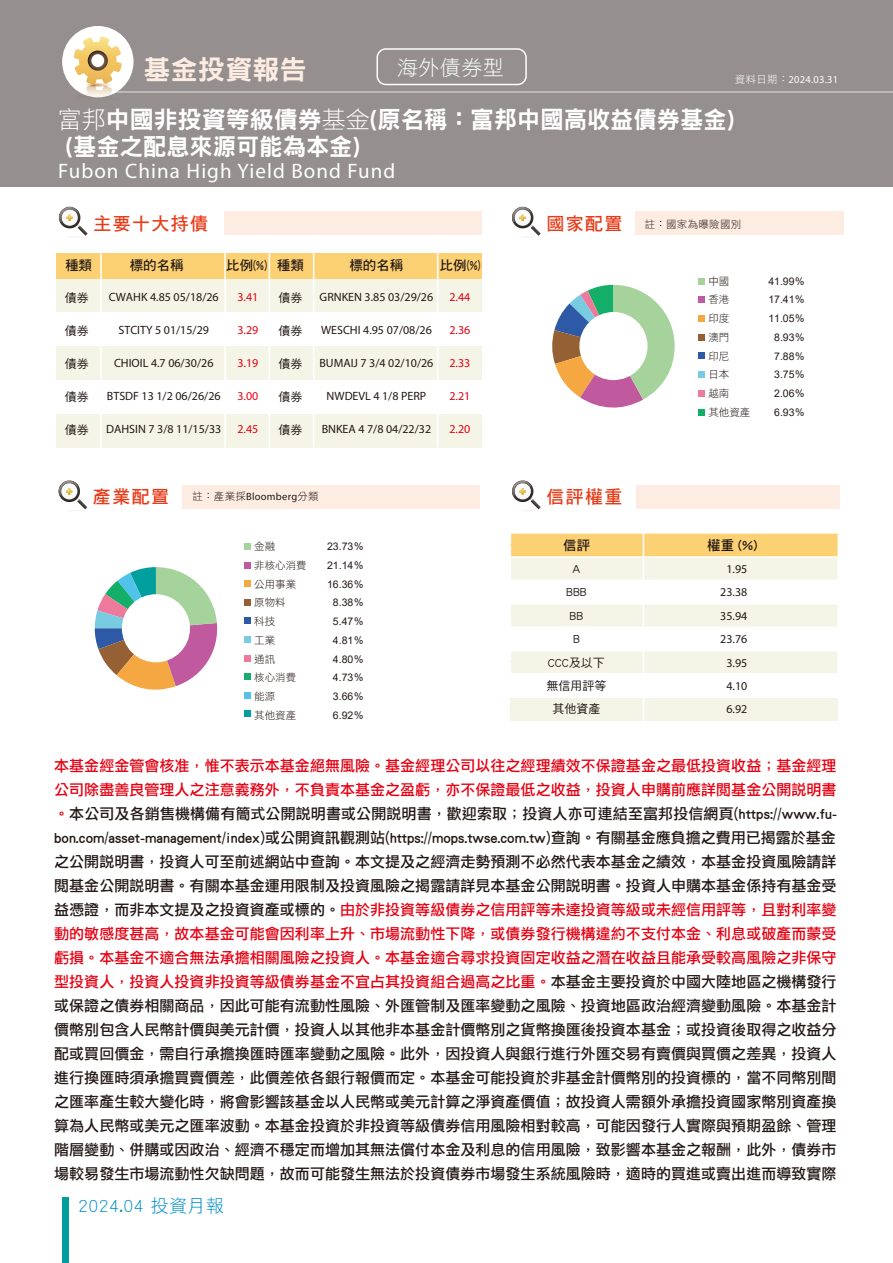
<style>
.page{position:relative;width:893px;height:1263px;background:#fff}
.page>*{position:absolute;margin:0;border:0;box-sizing:border-box;transform-origin:0 0}
.t1{font:27px "DF Hei Std W9";letter-spacing:.01em;color:#fdece1}
.t2{font:24px/27px "DF Hei Std W9";color:#fff}
.t3{font:21px "Myriad Pro";letter-spacing:.05em;color:#fff}
.t4{font:21px "DF Hei Std W3";letter-spacing:.02em;color:#fff}
.t5{font:18px "DF Hei Std W7";letter-spacing:.075em;color:#e83b18}
.t6{font:18px "DF Hei Std W3";letter-spacing:.025em;color:#008fc7}
.t7{font:15px/24px "DF Li Hei Std W5";letter-spacing:.005em;color:#221815;text-align:justify}
.t8{font:13.5px "DF Hei Std W7";color:#221815}
.t9{font:12px/23.4px "Myriad Pro";color:#221815;text-align:center}
.t10{font:12px/23.4px "DF Hei Std W5";color:#221815;text-align:center}
.t11{font:12px "Myriad Pro";color:#e60012}
.t12{font:10.5px/18.8px "Arial";color:#221815;text-align:center}
.t13{font:10.5px/18.8px "DF Hei Std W3";color:#221815}
.t14{font:10.5px "Myriad Pro";letter-spacing:.025em;color:#221815}
.t15{font:10.5px "Myriad Pro";letter-spacing:.025em;color:#fff}
.t16{font:10.5px "DF Hei Std W3";letter-spacing:.025em;color:#221815}
.s1{font-family:"DF Hei Std W3"}
.s2{color:#e60012}
</style>
<div class="page">
<div style="left:0;top:0;width:893px;height:187px;background:#958f8f"></div>
<hr style="left:103px;top:91px;width:790px;height:2px;background:#fff">
<div style="left:376px;top:48px;width:151px;height:37px;border:2px solid #fff;border-radius:9px"></div>
<div style="left:62px;top:26px;width:72px;height:71px;background:#fff;border-radius:50%"></div>
<svg style="left:74px;top:37px;width:48px;height:61px"></svg>
<svg style="left:698px;top:278px;width:6px;height:6px"></svg>
<svg style="left:698px;top:297px;width:6px;height:6px"></svg>
<svg style="left:698px;top:316px;width:6px;height:6px"></svg>
<svg style="left:698px;top:334px;width:6px;height:6px"></svg>
<svg style="left:698px;top:353px;width:6px;height:6px"></svg>
<div style="left:698px;top:371px;width:6px;height:7px;background:#79cbe1"></div>
<svg style="left:698px;top:390px;width:6px;height:6px"></svg>
<svg style="left:698px;top:410px;width:6px;height:6px"></svg>
<div style="left:57px;top:279px;width:425px;height:33px;background:#f4f5e7"></div>
<div style="left:57px;top:253px;width:425px;height:26px;background:#fcd174"></div>
<div style="left:57px;top:346px;width:425px;height:34px;background:#f4f5e7"></div>
<div style="left:57px;top:414px;width:425px;height:33px;background:#f4f5e7"></div>
<hr style="left:100px;top:253px;width:2px;height:194px;background:#fff">
<hr style="left:224px;top:253px;width:2px;height:194px;background:#fff">
<hr style="left:269px;top:253px;width:1px;height:194px;background:#fff">
<hr style="left:313px;top:253px;width:1px;height:194px;background:#fff">
<hr style="left:437px;top:253px;width:1px;height:194px;background:#fff">
<div style="left:224px;top:212px;width:258px;height:23px;background:#fdece1"></div>
<svg style="left:58px;top:207px;width:30px;height:29px"></svg>
<div style="left:636px;top:212px;width:208px;height:23px;background:#fdece1"></div>
<svg style="left:512px;top:207px;width:29px;height:29px"></svg>
<svg style="left:244px;top:544px;width:6px;height:6px"></svg>
<svg style="left:244px;top:562px;width:6px;height:6px"></svg>
<svg style="left:244px;top:581px;width:6px;height:6px"></svg>
<svg style="left:244px;top:599px;width:6px;height:6px"></svg>
<svg style="left:244px;top:655px;width:6px;height:6px"></svg>
<svg style="left:244px;top:636px;width:6px;height:6px"></svg>
<svg style="left:244px;top:618px;width:6px;height:6px"></svg>
<div style="left:183px;top:485px;width:297px;height:24px;background:#fdece1"></div>
<svg style="left:58px;top:480px;width:29px;height:29px"></svg>
<div style="left:636px;top:485px;width:203px;height:24px;background:#fdece1"></div>
<svg style="left:512px;top:480px;width:29px;height:29px"></svg>
<div style="left:643px;top:698px;width:195px;height:23px;background:#f4f5e7"></div>
<div style="left:510px;top:698px;width:133px;height:23px;background:#f4f5e7"></div>
<hr style="left:643px;top:533px;width:1px;height:282px;background:#fff">
<svg style="left:510px;top:533px;width:329px;height:140px"></svg>
<svg style="left:244px;top:674px;width:6px;height:6px"></svg>
<svg style="left:244px;top:692px;width:6px;height:6px"></svg>
<svg style="left:244px;top:711px;width:6px;height:6px"></svg>
<svg style="left:95px;top:567px;width:123px;height:123px"></svg>
<div style="left:122px;top:594px;width:68px;height:68px;background:#fff;border-radius:50%"></div>
<svg style="left:552px;top:285px;width:123px;height:123px"></svg>
<div style="left:579px;top:312px;width:69px;height:68px;background:#fff;border-radius:50%"></div>
<div style="left:62px;top:1197px;width:6px;height:66px;background:#009e9c"></div>
<h1 class="t1" style="left:144px;top:55px;width:165px">基金投資報告</h1>
<h3 class="t4" style="left:397px;top:56px;width:108px">海外債券型</h3>
<p class="t15" style="left:735px;top:73px;width:105px"><span class="s1">資料日期：</span>2024.03.31</p>
<h2 class="t2" style="left:65px;top:105px;width:670px;text-indent:-8px"><span class="s1">富邦</span>中國非投資等級債券<span class="s1">基金</span>(原名稱：富邦中國高收益債券基金) (基金之配息來源可能為本金)</h2>
<h3 class="t3" style="left:58px;top:158px;width:339px">Fubon China High Yield Bond Fund</h3>
<p class="t5" style="left:93px;top:213px;width:116px">主要十大持債</p>
<p class="t5" style="left:546px;top:213px;width:78px">國家配置</p>
<p class="t8" style="left:65px;top:258px;width:28px">種類</p>
<p class="t8" style="left:130px;top:258px;width:55px">標的名稱</p>
<p class="t8" style="left:226px;top:258px;width:79px">比例(%) 種類</p>
<p class="t8" style="left:349px;top:258px;width:55px">標的名稱</p>
<p class="t8" style="left:440px;top:258px;width:43px">比例(%)</p>
<p class="t11" style="left:449px;top:290px;width:22px">2.44</p>
<p class="t11" style="left:449px;top:323px;width:22px">2.36</p>
<p class="t11" style="left:449px;top:356px;width:22px">2.33</p>
<p class="t11" style="left:449px;top:389px;width:22px">2.21</p>
<p class="t11" style="left:449px;top:422px;width:22px">2.20</p>
<p class="t10" style="left:65px;top:285px;width:25px">債券</p>
<p class="t10" style="left:65px;top:318px;width:25px">債券</p>
<p class="t10" style="left:65px;top:351px;width:25px">債券</p>
<p class="t10" style="left:65px;top:384px;width:25px">債券</p>
<p class="t10" style="left:65px;top:417px;width:25px">債券</p>
<p class="t10" style="left:278px;top:285px;width:25px">債券</p>
<p class="t10" style="left:278px;top:318px;width:25px">債券</p>
<p class="t10" style="left:278px;top:351px;width:25px">債券</p>
<p class="t10" style="left:278px;top:384px;width:25px">債券</p>
<p class="t10" style="left:278px;top:417px;width:25px">債券</p>
<p class="t9" style="left:109px;top:285px;width:111px">CWAHK 4.85 05/18/26</p>
<p class="t9" style="left:118px;top:318px;width:92px">STCITY 5 01/15/29</p>
<p class="t9" style="left:114px;top:351px;width:101px">CHIOIL 4.7 06/30/26</p>
<p class="t9" style="left:107px;top:384px;width:115px">BTSDF 13 1/2 06/26/26</p>
<p class="t9" style="left:106px;top:417px;width:117px">DAHSIN 7 3/8 11/15/33</p>
<p class="t9" style="left:320px;top:285px;width:115px">GRNKEN 3.85 03/29/26</p>
<p class="t9" style="left:321px;top:318px;width:112px">WESCHI 4.95 07/08/26</p>
<p class="t9" style="left:319px;top:351px;width:115px">BUMAIJ 7 3/4 02/10/26</p>
<p class="t9" style="left:327px;top:384px;width:101px">NWDEVL 4 1/8 PERP</p>
<p class="t9" style="left:322px;top:417px;width:111px">BNKEA 4 7/8 04/22/32</p>
<p class="t11" style="left:237px;top:290px;width:22px">3.41</p>
<p class="t11" style="left:237px;top:323px;width:22px">3.29</p>
<p class="t11" style="left:237px;top:356px;width:22px">3.19</p>
<p class="t11" style="left:237px;top:389px;width:22px">3.00</p>
<p class="t11" style="left:237px;top:422px;width:22px">2.45</p>
<p class="t16" style="left:645px;top:218px;width:98px">註：國家為曝險國別</p>
<p class="t13" style="left:709px;top:271px;width:43px">中國<br>香港<br>印度<br>澳門<br>印尼<br>日本<br>越南<br>其他資產</p>
<p class="t12" style="left:768px;top:271px;width:38px">41.99%<br>17.41%<br>11.05%<br>8.93%<br>7.88%<br>3.75%<br>2.06%<br>6.93%</p>
<p class="t5" style="left:93px;top:487px;width:78px">產業配置</p>
<p class="t5" style="left:546px;top:487px;width:78px">信評權重</p>
<p class="t8" style="left:563px;top:538px;width:28px">信評</p>
<p class="t8" style="left:707px;top:538px;width:52px">權重 (%)</p>
<p class="t10" style="left:546px;top:557px;width:61px">A<br>BBB<br>BB<br>B<br>CCC及以下無信用評等其他資產</p>
<p class="t9" style="left:720px;top:557px;width:29px">1.95<br>23.38<br>35.94<br>23.76<br>3.95<br>4.10<br>6.92</p>
<p class="t14" style="left:192px;top:490px;width:128px"><span class="s1">註：產業採</span>Bloomberg<span class="s1">分類</span></p>
<p class="t13" style="left:254px;top:537px;width:54px">金融<br>非核心消費公用事業原物料<br>科技<br>工業<br>通訊<br>核心消費能源<br>其他資產</p>
<p class="t12" style="left:327px;top:537px;width:38px">23.73%<br>21.14%<br>16.36%<br>8.38%<br>5.47%<br>4.81%<br>4.80%<br>4.73%<br>3.66%<br>6.92%</p>
<p class="t7" style="left:54px;top:753px;width:784px"><span class="s2">本基金經金管會核准，惟不表示本基金絕無風險。基金經理公司以往之經理績效不保證基金之最低投資收益；基金經理公司除盡善良管理人之注意義務外，不負責本基金之盈虧，亦不保證最低之收益，投資人申購前應詳閱基金公開說明書。</span>本公司及各銷售機構備有簡式公開說明書或公開說明書，歡迎索取；投資人亦可連結至富邦投信網頁(https://www.fu&shy;bon.com/asset-management/index)或公開資訊觀測站(https://mops.twse.com.tw)查詢。有關基金應負擔之費用已揭露於基金之公開說明書，投資人可至前述網站中查詢。本文提及之經濟走勢預測不必然代表本基金之績效，本基金投資風險請詳閱基金公開說明書。有關本基金運用限制及投資風險之揭露請詳見本基金公開說明書。投資人申購本基金係持有基金受益憑證，而非本文提及之投資資產或標的。<span class="s2">由於非投資等級債券之信用評等未達投資等級或未經信用評等，且對利率變動的敏感度甚高，故本基金可能會因利率上升、市場流動性下降，或債券發行機構違約不支付本金、利息或破產而蒙受虧損。本基金不適合無法承擔相關風險之投資人。本基金適合尋求投資固定收益之潛在收益且能承受較高風險之非保守型投資人，投資人投資非投資等級債券基金不宜占其投資組合過高之比重。</span>本基金主要投資於中國大陸地區之機構發行或保證之債券相關商品，因此可能有流動性風險、外匯管制及匯率變動之風險、投資地區政治經濟變動風險。本基金計價幣別包含人民幣計價與美元計價，投資人以其他非本基金計價幣別之貨幣換匯後投資本基金；或投資後取得之收益分配或買回價金，需自行承擔換匯時匯率變動之風險。此外，因投資人與銀行進行外匯交易有賣價與買價之差異，投資人進行換匯時須承擔買賣價差，此價差依各銀行報價而定。本基金可能投資於非基金計價幣別的投資標的，當不同幣別間之匯率產生較大變化時，將會影響該基金以人民幣或美元計算之淨資產價值；故投資人需額外承擔投資國家幣別資產換算為人民幣或美元之匯率波動。本基金投資於非投資等級債券信用風險相對較高，可能因發行人實際與預期盈餘、管理階層變動、併購或因政治、經濟不穩定而增加其無法償付本金及利息的信用風險，致影響本基金之報酬，此外，債券市場較易發生市場流動性欠缺問題，故而可能發生無法於投資債券市場發生系統風險時，適時的買進或賣出進而導致實際</p>
<p class="t6" style="left:78px;top:1196px;width:147px">2024.04 投資月報</p>
</div>
